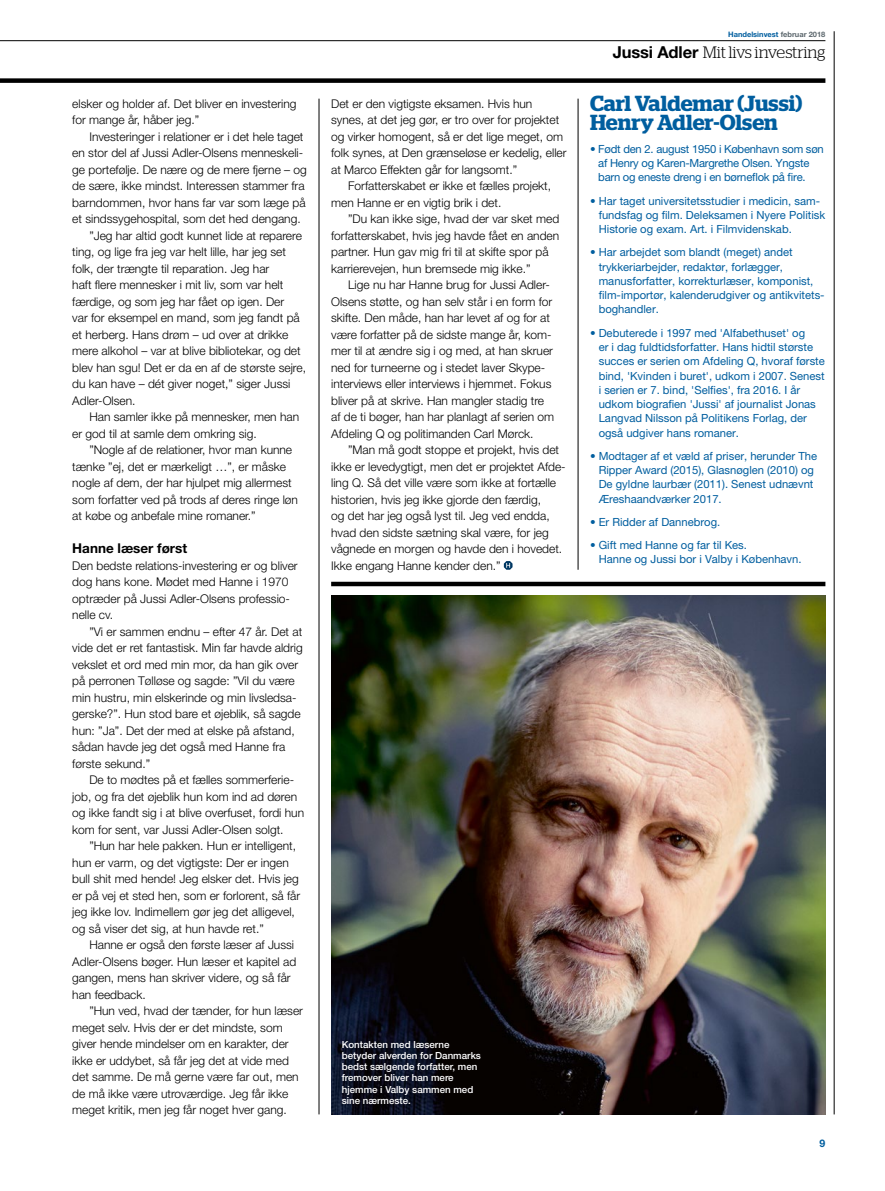
<style>
.page{position:relative;width:885px;height:1191px;background:#fff}
.page>*{position:absolute;margin:0;border:0;box-sizing:border-box;transform-origin:0 0}
.t1{font:600 21.75px/19.5px "Stag";color:#005e9f}
.t2{font:300 16.5px "Stag";letter-spacing:-.015em;color:#000}
.t3{font:700 13.5px "Helvetica Neue LT Pro";color:#000}
.t4{font:300 12px/16.5px "Helvetica Neue LT Pro";color:#000}
.t5{font:11.25px/14.2px "Helvetica Neue LT Pro";color:#005e9f}
.t6{font:11.25px/14.2px "Helvetica Neue LT Pro";letter-spacing:-.02em;color:#005e9f}
.t7{font:700 10.5px "Helvetica Neue LT Pro";color:#005e9f}
.t8{font:500 9.75px/11.2px "Helvetica Neue LT Pro";color:#fff}
.t9{font:700 7.5px "Helvetica Neue LT Pro";color:#005e9f}
.s1{color:#5c676d}
.s2{font-family:"Helvetica Neue LT Pro";font-weight:700}
</style>
<div class="page">
<hr style="left:0;top:40px;width:825px;height:1px;background:#000">
<div style="left:0;top:78px;width:825px;height:5px;background:#000"></div>
<hr style="left:833px;top:31px;width:1px;height:1083px;background:#000">
<img style="left:331px;top:595px;width:494px;height:519px">
<svg style="left:504px;top:561px;width:8px;height:9px"></svg>
<hr style="left:331px;top:582px;width:494px;height:4px;background:#000">
<hr style="left:319px;top:99px;width:1px;height:1015px;background:#000">
<hr style="left:577px;top:99px;width:1px;height:471px;background:#000">
<p class="t4" style="left:72px;top:95px;width:225px">elsker og holder af. Det bliver en investering for mange år, håber jeg.”</p>
<p class="t4" style="left:89px;top:128px;width:215px">Investeringer i relationer er i det hele taget</p>
<p class="t4" style="left:72px;top:144px;width:232px">en stor del af Jussi Adler-Olsens menneskeli-</p>
<p class="t4" style="left:72px;top:161px;width:236px">ge portefølje. De nære og de mere fjerne – og</p>
<p class="t4" style="left:72px;top:177px;width:234px">de sære, ikke mindst. Interessen stammer fra</p>
<p class="t4" style="left:72px;top:194px;width:235px">barndommen, hvor hans far var som læge på</p>
<p class="t4" style="left:72px;top:210px;width:230px">et sindssygehospital, som det hed dengang.</p>
<p class="t4" style="left:89px;top:227px;width:214px">”Jeg har altid godt kunnet lide at reparere</p>
<p class="t4" style="left:72px;top:243px;width:215px">ting, og lige fra jeg var helt lille, har jeg set</p>
<p class="t4" style="left:72px;top:260px;width:198px">folk, der trængte til reparation. Jeg har</p>
<p class="t4" style="left:72px;top:276px;width:212px">haft flere mennesker i mit liv, som var helt</p>
<p class="t4" style="left:72px;top:293px;width:213px">færdige, og som jeg har fået op igen. Der</p>
<p class="t4" style="left:72px;top:309px;width:229px">var for eksempel en mand, som jeg fandt på</p>
<p class="t4" style="left:72px;top:326px;width:218px">et herberg. Hans drøm – ud over at drikke</p>
<p class="t4" style="left:72px;top:342px;width:230px">mere alkohol – var at blive bibliotekar, og det</p>
<p class="t4" style="left:72px;top:359px;width:235px">blev han sgu! Det er da en af de største sejre,</p>
<p class="t4" style="left:72px;top:375px;width:219px">du kan have – dét giver noget,” siger Jussi</p>
<p class="t4" style="left:72px;top:392px;width:65px">Adler-Olsen.</p>
<p class="t4" style="left:89px;top:408px;width:211px">Han samler ikke på mennesker, men han</p>
<p class="t4" style="left:72px;top:425px;width:186px">er god til at samle dem omkring sig.</p>
<p class="t4" style="left:89px;top:441px;width:204px">”Nogle af de relationer, hvor man kunne</p>
<p class="t4" style="left:72px;top:458px;width:215px">tænke ”ej, det er mærkeligt …”, er måske</p>
<p class="t4" style="left:72px;top:474px;width:221px">nogle af dem, der har hjulpet mig allermest</p>
<p class="t4" style="left:72px;top:491px;width:227px">som forfatter ved på trods af deres ringe løn</p>
<p class="t4" style="left:72px;top:507px;width:185px">at købe og anbefale mine romaner.”</p>
<p class="t3" style="left:72px;top:540px;width:116px">Hanne læser først</p>
<p class="t4" style="left:72px;top:557px;width:227px">Den bedste relations-investering er og bliver dog hans kone. Mødet med Hanne i 1970 optræder på Jussi Adler-Olsens professio&shy;nelle cv.</p>
<p class="t4" style="left:72px;top:623px;width:232px;text-indent:17px">”Vi er sammen endnu – efter 47 år. Det at vide det er ret fantastisk. Min far havde aldrig vekslet et ord med min mor, da han gik over på perronen Tølløse og sagde: ”Vil du være min hustru, min elskerinde og min livsledsa&shy;gerske?”. Hun stod bare et øjeblik, så sagde hun: ”Ja”. Det der med at elske på afstand, sådan havde jeg det også med Hanne fra første sekund.”</p>
<p class="t4" style="left:72px;top:771px;width:233px;text-indent:17px">De to mødtes på et fælles sommerferie&shy;job, og fra det øjeblik hun kom ind ad døren og ikke fandt sig i at blive overfuset, fordi hun kom for sent, var Jussi Adler-Olsen solgt.</p>
<p class="t4" style="left:72px;top:837px;width:229px;text-indent:17px">”Hun har hele pakken. Hun er intelligent, hun er varm, og det vigtigste: Der er ingen bull shit med hende! Jeg elsker det. Hvis jeg er på vej et sted hen, som er forlorent, så får jeg ikke lov. Indimellem gør jeg det alligevel, og så viser det sig, at hun havde ret.”</p>
<p class="t4" style="left:72px;top:936px;width:225px;text-indent:17px">Hanne er også den første læser af Jussi Adler-Olsens bøger. Hun læser et kapitel ad gangen, mens han skriver videre, og så får han feedback.</p>
<p class="t4" style="left:72px;top:1002px;width:232px;text-indent:17px">”Hun ved, hvad der tænder, for hun læser meget selv. Hvis der er det mindste, som giver hende mindelser om en karakter, der ikke er uddybet, så får jeg det at vide med det samme. De må gerne være far out, men de må ikke være utroværdige. Jeg får ikke meget kritik, men jeg får noget hver gang.</p>
<p class="t4" style="left:331px;top:95px;width:237px">Det er den vigtigste eksamen. Hvis hun synes, at det jeg gør, er tro over for projektet og virker homogent, så er det lige meget, om folk synes, at Den grænseløse er kedelig, eller at Marco Effekten går for langsomt.”</p>
<p class="t4" style="left:331px;top:177px;width:221px;text-indent:17px">Forfatterskabet er ikke et fælles projekt, men Hanne er en vigtig brik i det.</p>
<p class="t4" style="left:331px;top:210px;width:229px;text-indent:17px">”Du kan ikke sige, hvad der var sket med forfatterskabet, hvis jeg havde fået en anden partner. Hun gav mig fri til at skifte spor på karrierevejen, hun bremsede mig ikke.”</p>
<p class="t4" style="left:331px;top:276px;width:224px;text-indent:17px">Lige nu har Hanne brug for Jussi Adler-Olsens støtte, og han selv står i en form for skifte. Den måde, han har levet af og for at være forfatter på de sidste mange år, kom&shy;mer til at ændre sig i og med, at han skruer ned for turneerne og i stedet laver Skype&shy;interviews eller interviews i hjemmet. Fokus bliver på at skrive. Han mangler stadig tre af de ti bøger, han har planlagt af serien om Afdeling Q og politimanden Carl Mørck.</p>
<p class="t4" style="left:331px;top:441px;width:236px;text-indent:17px">”Man må godt stoppe et projekt, hvis det ikke er levedygtigt, men det er projektet Afde&shy;ling Q. Så det ville være som ikke at fortælle historien, hvis jeg ikke gjorde den færdig,<br>og det har jeg også lyst til. Jeg ved endda, hvad den sidste sætning skal være, for jeg vågnede en morgen og havde den i hovedet.<br>Ikke engang Hanne kender den.”</p>
<p class="t9" style="left:728px;top:29px;width:99px">Handelsinvest <span class="s1">februar 2018</span></p>
<h2 class="t2" style="left:612px;top:43px;width:214px"><span class="s2">Jussi Adler</span> Mit livs investring</h2>
<h1 class="t1" style="left:590px;top:93px;width:214px">Carl Valdemar (Jussi)<br>Henry Adler-Olsen</h1>
<p class="t6" style="left:598px;top:142px;width:227px;text-indent:-8px">• Født den 2. august 1950 i København som søn af Henry og Karen-Margrethe Olsen. Yngste barn og eneste dreng i en børneflok på fire.</p>
<p class="t5" style="left:598px;top:193px;width:228px;text-indent:-9px">• Har taget universitetsstudier i medicin, sam&shy;fundsfag og film. Deleksamen i Nyere Politisk<br>Historie og exam. Art. i Filmvidenskab.</p>
<p class="t5" style="left:598px;top:245px;width:227px;text-indent:-9px">• Har arbejdet som blandt (meget) andet trykkeriarbejder, redaktør, forlægger, manusforfatter, korrekturlæser, komponist, film-importør, kalenderudgiver og antikvitets&shy;boghandler.</p>
<p class="t5" style="left:598px;top:325px;width:227px;text-indent:-9px">• Debuterede i 1997 med 'Alfabethuset' og<br>er i dag fuldtidsforfatter. Hans hidtil største succes er serien om Afdeling Q, hvoraf første bind, 'Kvinden i buret', udkom i 2007. Senest i serien er 7. bind, 'Selfies', fra 2016. I år udkom biografien 'Jussi' af journalist Jonas Langvad Nilsson på Politikens Forlag, der også udgiver hans romaner.</p>
<p class="t5" style="left:598px;top:448px;width:220px;text-indent:-9px">• Modtager af et væld af priser, herunder The Ripper Award (2015), Glasnøglen (2010) og De gyldne laurbær (2011). Senest udnævnt Æreshaandværker 2017.</p>
<p class="t5" style="left:590px;top:514px;width:132px">• Er Ridder af Dannebrog.</p>
<p class="t5" style="left:598px;top:538px;width:204px;text-indent:-9px">• Gift med Hanne og far til Kes.<br>Hanne og Jussi bor i Valby i København.</p>
<p class="t8" style="left:342px;top:1038px;width:141px">Kontakten med læserne betyder alverden for Danmarks bedst sælgende forfatter, men fremover bliver han mere hjemme i Valby sammen med sine nærmeste.</p>
<p class="t7" style="left:819px;top:1137px;width:7px">9</p>
</div>
